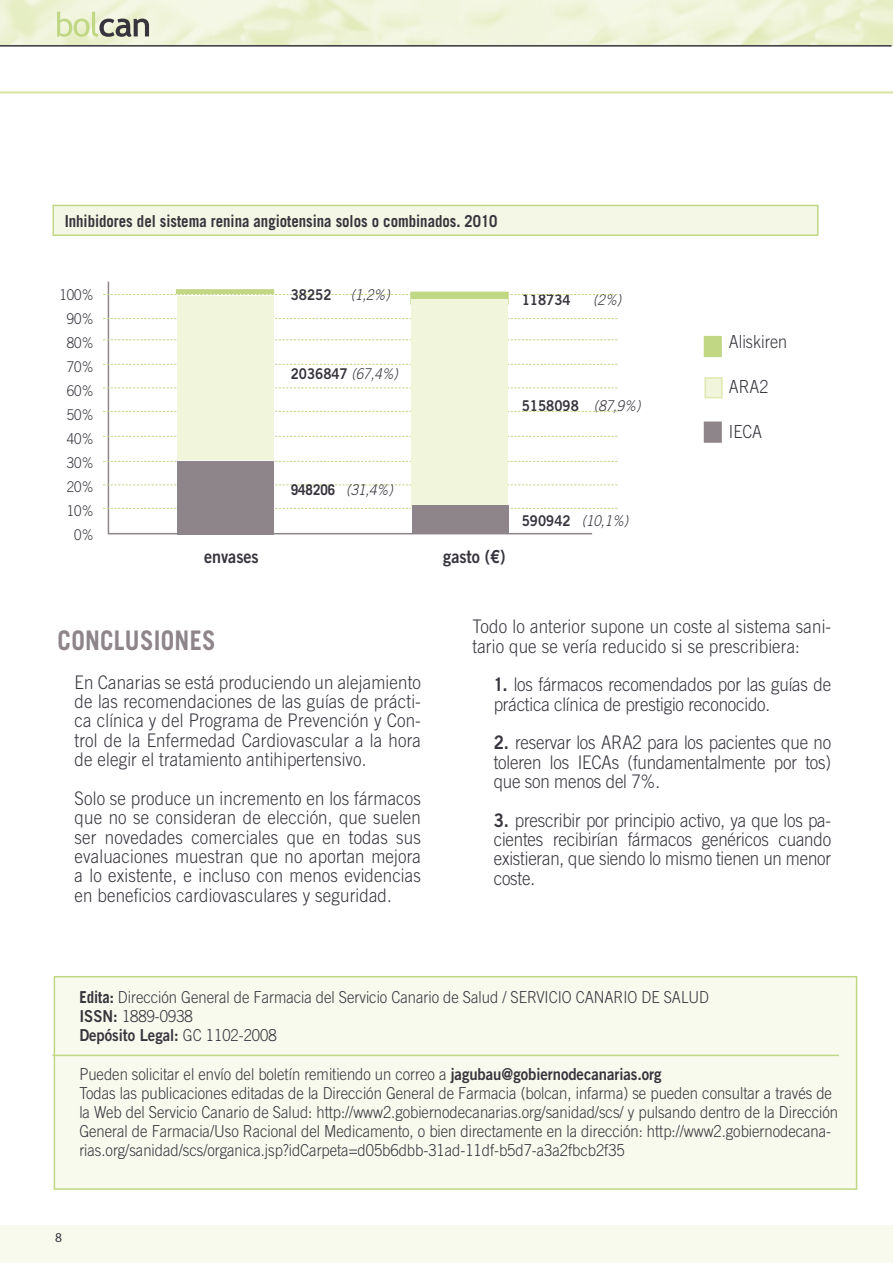
<style>
.page{position:relative;width:893px;height:1263px;background:#fff}
.page>*{position:absolute;margin:0;border:0;box-sizing:border-box;transform-origin:0 0}
.t1{font:700 27px "Trade Gothic LT Std";letter-spacing:.01em;color:#8e858b;scale:.9 1}
.t2{font:300 18.75px/19.4px "Trade Gothic LT Std";color:#38343d;text-align:justify;scale:.9 1}
.t3{font:300 18px "Trade Gothic LT Std";color:#38343d;scale:.9 1}
.t4{font:18px "Trade Gothic LT Std Bd 2";color:#38343d;scale:.9 1}
.t5{font:300 16.5px/19.2px "Trade Gothic LT Std";color:#38343d;scale:.9 1}
.t6{font:700 16.5px "Trade Gothic LT Std";color:#38343d;scale:.9 1}
.t7{font:16.5px "Trade Gothic LT Std Bd 2";color:#38343d;scale:.9 1}
.t8{font:14.85px "Trade Gothic LT Std Bd 2";color:#38343d;scale:.9 1}
.t9{font:italic 300 14.85px "Trade Gothic LT Std";color:#38343d;scale:.9 1}
.t10{font:300 14.85px/24px "Trade Gothic LT Std";color:#38343d;text-align:right;scale:.9 1}
.t11{font:13.5px "Myriad Pro";color:#38343d}
.s1{font-family:"Trade Gothic LT Std";font-weight:300;font-style:italic}
.s2{font-weight:700;font-style:normal}
.s3{font-family:"Trade Gothic LT Std Bd 2";font-weight:400;font-style:normal}
.s4{font-weight:700}
.s5{font-family:"Trade Gothic LT Std Bd 2";font-weight:400}
.s6{font-family:"Trade Gothic LT Std";font-weight:300}
</style>
<div class="page">
<div style="left:0;top:1226px;width:893px;height:37px;background:#f8faed"></div>
<hr style="left:0;top:45px;width:891px;height:2px;background:#38343d">
<svg style="left:57px;top:12px;width:92px;height:25px"></svg>
<hr style="left:0;top:91px;width:893px;height:3px;background:#dae5a7">
<div style="left:54px;top:976px;width:803px;height:214px;background:#f8faed;border:2px solid #c1d784"></div>
<hr style="left:52px;top:1054px;width:787px;height:2px;background:#c1d784">
<div style="left:52px;top:205px;width:767px;height:31px;background:#f4f7e5;border:2px solid #c1d784"></div>
<svg style="left:107px;top:281px;width:487px;height:254px"></svg>
<svg style="left:103px;top:294px;width:515px;height:1px"></svg>
<svg style="left:103px;top:318px;width:515px;height:1px"></svg>
<svg style="left:103px;top:339px;width:515px;height:1px"></svg>
<svg style="left:103px;top:364px;width:515px;height:1px"></svg>
<svg style="left:103px;top:387px;width:515px;height:1px"></svg>
<svg style="left:103px;top:411px;width:515px;height:1px"></svg>
<svg style="left:103px;top:436px;width:515px;height:1px"></svg>
<svg style="left:103px;top:461px;width:515px;height:1px"></svg>
<svg style="left:103px;top:484px;width:515px;height:1px"></svg>
<svg style="left:103px;top:508px;width:515px;height:1px"></svg>
<svg style="left:176px;top:289px;width:98px;height:5px"></svg>
<div style="left:177px;top:296px;width:96px;height:164px;background:#f0f5dc"></div>
<div style="left:177px;top:461px;width:97px;height:73px;background:#8e858b"></div>
<div style="left:410px;top:292px;width:99px;height:12px;background:#c1d784"></div>
<div style="left:411px;top:299px;width:97px;height:210px;background:#f0f5dc"></div>
<div style="left:412px;top:505px;width:97px;height:29px;background:#8e858b"></div>
<div style="left:704px;top:336px;width:18px;height:21px;background:#c1d784;border:2px solid #c1d784"></div>
<div style="left:704px;top:377px;width:19px;height:21px;background:#f0f5dc;border:2px solid #dee8b0"></div>
<div style="left:704px;top:421px;width:18px;height:22px;background:#8e858b;border:2px solid #8e858b"></div>
<p class="t6" style="left:65px;top:211px;width:482px">Inhibidores del sistema renina angiotensina solos o combinados. 2010</p>
<p class="t10" style="left:59px;top:282px;width:39px">100%<br>90%<br>80%<br>70%<br>60%<br>50%<br>40%<br>30%<br>20%<br>10%<br>0%</p>
<p class="t8" style="left:291px;top:285px;width:47px">38252</p>
<p class="t9" style="left:351px;top:286px;width:45px">(1,2%)</p>
<p class="t8" style="left:291px;top:365px;width:121px">2036847 <span class="s1">(67,4%)</span></p>
<p class="t8" style="left:522px;top:291px;width:56px">118734</p>
<p class="t9" style="left:593px;top:291px;width:33px">(2%)</p>
<p class="t8" style="left:522px;top:396px;width:133px">5158098 <span class="s1">(87,9%)</span></p>
<p class="t9" style="left:291px;top:480px;width:115px"><span class="s2">948206</span> (31,4%)</p>
<p class="t4" style="left:204px;top:545px;width:62px">envases</p>
<p class="t4" style="left:443px;top:545px;width:71px">gasto (€)</p>
<p class="t9" style="left:522px;top:512px;width:120px"><span class="s3">590942</span> (10,1%)</p>
<p class="t3" style="left:729px;top:331px;width:66px">Aliskiren</p>
<p class="t3" style="left:729px;top:376px;width:45px">ARA2</p>
<p class="t3" style="left:729px;top:421px;width:38px">IECA</p>
<h1 class="t1" style="left:58px;top:624px;width:177px">CONCLUSIONES</h1>
<p class="t2" style="left:75px;top:672px;width:386px">En Canarias se está produciendo un alejamiento de las recomendaciones de las guías de prácti&shy;ca clínica y del Programa de Prevención y Con&shy;trol de la Enfermedad Cardiovascular a la hora de elegir el tratamiento antihipertensivo.</p>
<p class="t2" style="left:75px;top:788px;width:386px">Solo se produce un incremento en los fármacos que no se consideran de elección, que suelen ser novedades comerciales que en todas sus evaluaciones muestran que no aportan mejora a lo existente, e incluso con menos evidencias en beneficios cardiovasculares y seguridad.</p>
<p class="t2" style="left:472px;top:617px;width:400px">Todo lo anterior supone un coste al sistema sani&shy;tario que se vería reducido si se prescribiera:</p>
<p class="t2" style="left:494px;top:675px;width:376px"><span class="s4">1.</span> los fármacos recomendados por las guías de práctica clínica de prestigio reconocido.</p>
<p class="t2" style="left:494px;top:733px;width:376px"><span class="s5">2.</span> reservar los ARA2 para los pacientes que no toleren los IECAs (fundamentalmente por tos) que son menos del 7%.</p>
<p class="t2" style="left:494px;top:810px;width:376px"><span class="s5">3.</span> prescribir por principio activo, ya que los pa&shy;cientes recibirían fármacos genéricos cuando existieran, que siendo lo mismo tienen un menor coste.</p>
<p class="t5" style="left:79px;top:987px;width:701px"><span class="s4">Edita:</span> Dirección General de Farmacia del Servicio Canario de Salud / SERVICIO CANARIO DE SALUD<br><span class="s5">ISSN:</span> 1889-0938</p>
<p class="t7" style="left:79px;top:1025px;width:221px">Depósito Legal: <span class="s6">GC 1102-2008</span></p>
<p class="t5" style="left:79px;top:1064px;width:844px">Pueden solicitar el envío del boletín remitiendo un correo a <span class="s5">jagubau@gobiernodecanarias.org<br></span>Todas las publicaciones editadas de la Dirección General de Farmacia (bolcan, infarma) se pueden consultar a través de la Web del Servicio Canario de Salud: http://www2.gobiernodecanarias.org/sanidad/scs/ y pulsando dentro de la Dirección General de Farmacia/Uso Racional del Medicamento, o bien directamente en la dirección: http://www2.gobiernodecana&shy;rias.org/sanidad/scs/organica.jsp?idCarpeta=d05b6dbb-31ad-11df-b5d7-a3a2fbcb2f35</p>
<p class="t11" style="left:55px;top:1229px;width:8px">8</p>
</div>
